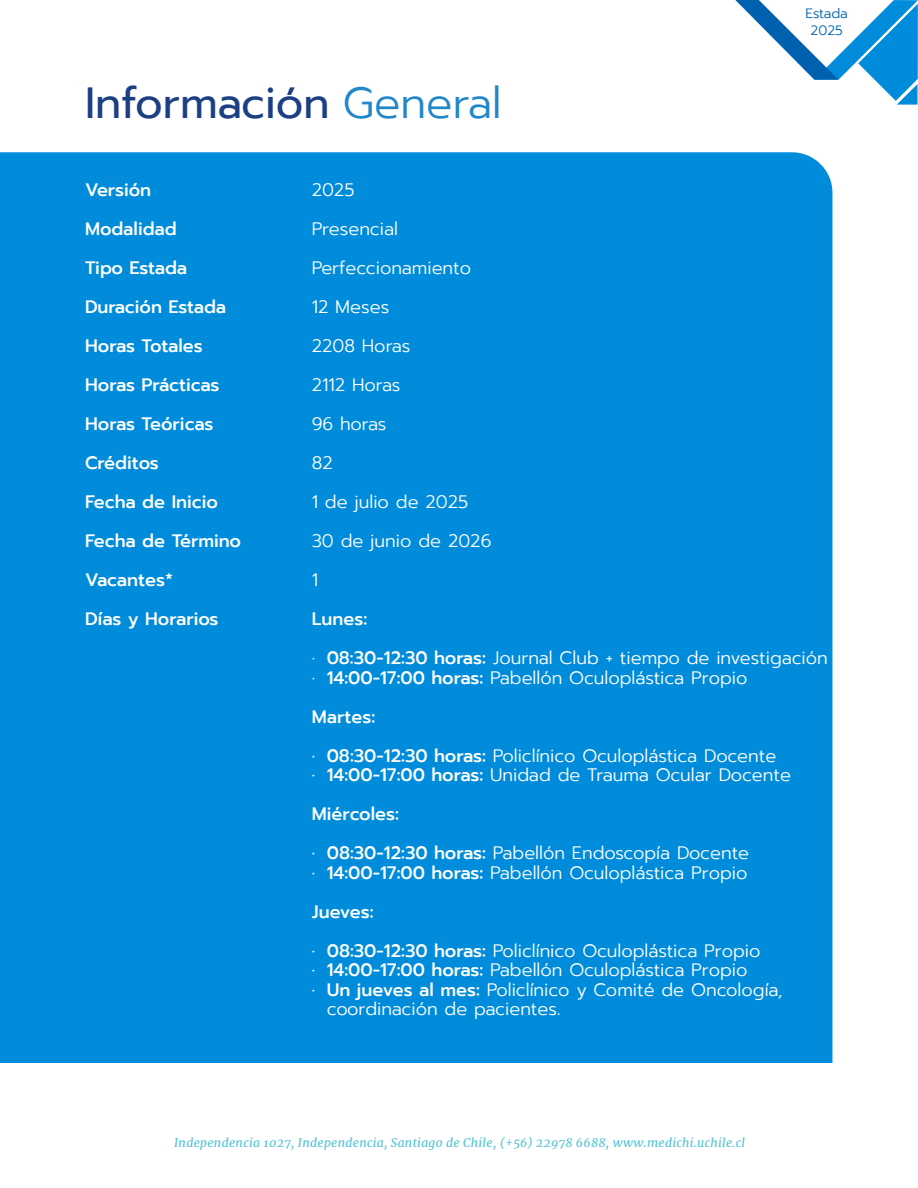
<style>
.page{position:relative;width:918px;height:1188px;background:#fff}
.page>*{position:absolute;margin:0;border:0;box-sizing:border-box;transform-origin:0 0}
.t1{font:43.5px "Prompt";color:#1c3f84}
.t2{font:300 18px/39px "Prompt";color:#fff}
.t3{font:500 18px "Prompt";color:#fff}
.t4{font:300 13.5px/16.2px "Prompt";letter-spacing:-.01em;color:#0061b0;text-align:center}
.t5{font:italic 12px "Merriweather";letter-spacing:.025em;color:#00a9c2}
.s1{font-weight:300;color:#2287c9}
.s2{font-weight:500}
</style>
<div class="page">
<svg style="left:735px;top:0;width:183px;height:105px"></svg>
<div style="left:0;top:152px;width:832px;height:911px;background:#008cdb"></div>
<h1 class="t1" style="left:85px;top:72px;width:418px">Información <span class="s1">General</span></h1>
<p class="t4" style="left:806px;top:6px;width:44px">Estada<br>2025</p>
<p class="t3" style="left:85px;top:177px;width:68px">Versión</p>
<p class="t2" style="left:312px;top:170px;width:44px">2025</p>
<p class="t3" style="left:85px;top:216px;width:93px">Modalidad</p>
<p class="t2" style="left:312px;top:209px;width:88px">Presencial</p>
<p class="t3" style="left:85px;top:255px;width:104px">Tipo Estada</p>
<p class="t2" style="left:312px;top:248px;width:161px">Perfeccionamiento</p>
<p class="t3" style="left:85px;top:294px;width:143px">Duración Estada</p>
<p class="t2" style="left:312px;top:287px;width:79px">12 Meses</p>
<p class="t3" style="left:85px;top:333px;width:119px">Horas Totales</p>
<p class="t2" style="left:312px;top:326px;width:100px">2208 Horas</p>
<p class="t3" style="left:85px;top:372px;width:136px">Horas Prácticas</p>
<p class="t2" style="left:312px;top:365px;width:90px">2112 Horas</p>
<p class="t3" style="left:85px;top:411px;width:130px">Horas Teóricas</p>
<p class="t2" style="left:312px;top:404px;width:76px">96 horas</p>
<p class="t3" style="left:85px;top:450px;width:75px">Créditos</p>
<p class="t2" style="left:312px;top:443px;width:23px">82</p>
<p class="t3" style="left:85px;top:489px;width:134px">Fecha de Inicio</p>
<p class="t2" style="left:312px;top:482px;width:158px">1 de julio de 2025</p>
<p class="t3" style="left:85px;top:528px;width:158px">Fecha de Término</p>
<p class="t2" style="left:312px;top:521px;width:181px">30 de junio de 2026</p>
<p class="t3" style="left:85px;top:567px;width:89px">Vacantes*</p>
<p class="t2" style="left:312px;top:560px;width:8px">1</p>
<p class="t3" style="left:85px;top:606px;width:135px">Días y Horarios</p>
<p class="t2" style="left:312px;top:599px;width:518px"><span class="s2">Lunes:<br></span>· <span class="s2">08:30-12:30 horas:</span> Journal Club + tiempo de investigación</p>
<p class="t2" style="left:312px;top:658px;width:466px">· <span class="s2">14:00-17:00 horas:</span> Pabellón Oculoplástica Propio<br><span class="s2">Martes:<br>· 08:30-12:30 horas:</span> Policlínico Oculoplástica Docente</p>
<p class="t2" style="left:312px;top:755px;width:481px"><span class="s2">· 14:00-17:00 horas:</span> Unidad de Trauma Ocular Docente<br><span class="s2">Miércoles:<br>· 08:30-12:30 horas:</span> Pabellón Endoscopía Docente</p>
<p class="t2" style="left:312px;top:853px;width:450px"><span class="s2">· 14:00-17:00 horas:</span> Pabellón Oculoplástica Propio<br><span class="s2">Jueves:<br>· 08:30-12:30 horas:</span> Policlínico Oculoplástica Propio</p>
<p class="t2" style="left:312px;top:950px;width:437px"><span class="s2">· 14:00-17:00 horas:</span> Pabellón Oculoplástica Propio</p>
<p class="t2" style="left:312px;top:970px;width:472px"><span class="s2">· Un jueves al mes:</span> Policlínico y Comité de Oncología,</p>
<p class="t2" style="left:327px;top:989px;width:235px">coordinación de pacientes.</p>
<p class="t5" style="left:174px;top:1134px;width:572px">Independencia 1027, Independencia, Santiago de Chile, (+56) 22978 6688, www.medichi.uchile.cl</p>
</div>
